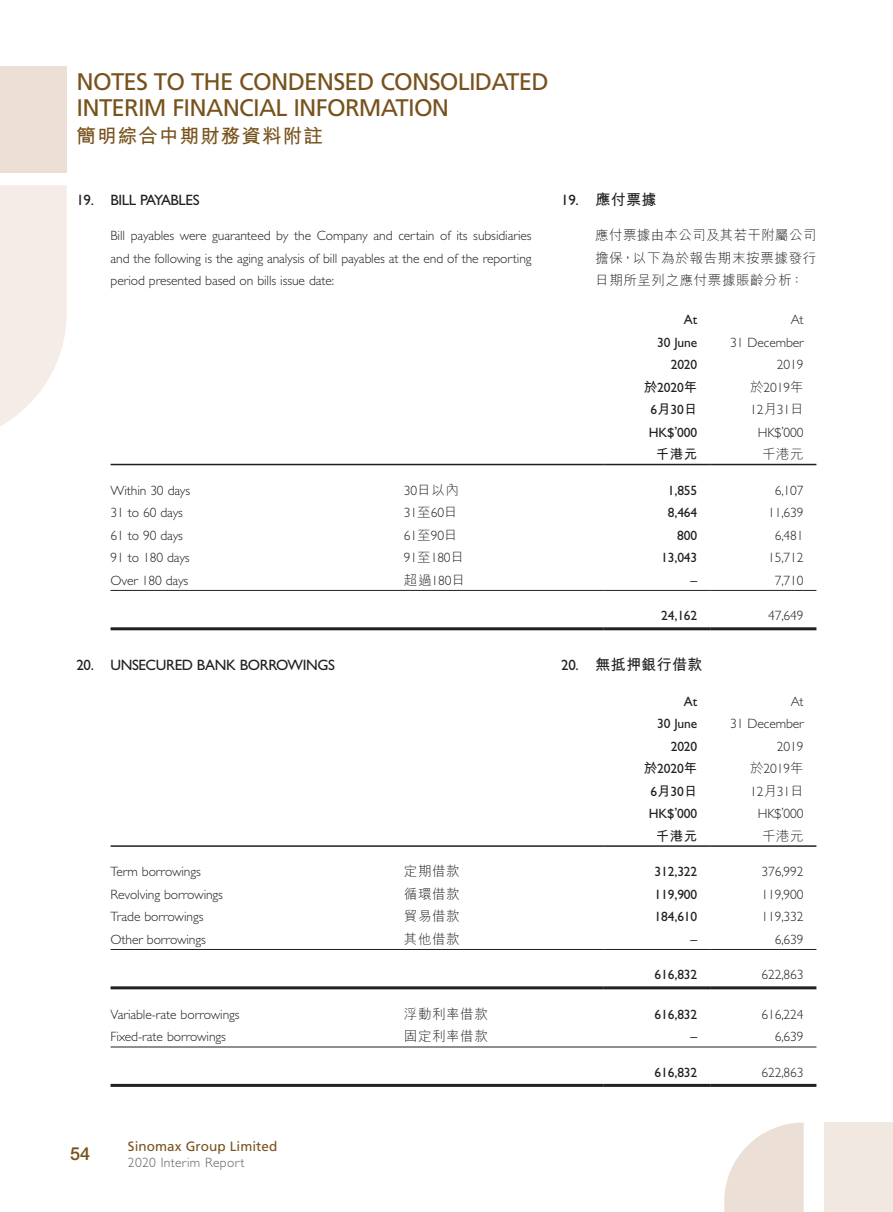
<style>
.page{position:relative;width:893px;height:1212px;background:#fff}
.page>*{position:absolute;margin:0;border:0;box-sizing:border-box;transform-origin:0 0}
.t1{font:24px/26.2px "Frutiger LT Std";letter-spacing:-.03em;color:#78521c}
.t2{font:700 19.5px "M Hei HK";letter-spacing:.06em;color:#78521c}
.t3{font:500 18px "Helvetica Neue LT Std";color:#78521c}
.Heading_1{font:15px "Gill Sans Std";letter-spacing:-.025em;color:#231f20}
.C_Heading_1{font:700 15px "M Hei HK";letter-spacing:.025em;color:#231f20}
.Body_Text{font:300 13.5px/22.5px "Gill Sans Std";letter-spacing:-.005em;color:#231f20;text-align:justify}
.Body_Text-2{font:13.5px "Gill Sans Std";letter-spacing:-.005em;color:#231f20}
.C_Body_Text{font:300 13.5px/22.5px "M Hei HK";letter-spacing:.045em;color:#231f20;text-align:justify}
.Body_Text-3{font:300 13.5px "M Hei HK";letter-spacing:.045em;color:#231f20}
.t4{font:13.5px "Frutiger LT Std";letter-spacing:.005em;color:#78521c}
.t5{font:300 13.5px "Gill Sans Std";letter-spacing:.025em;color:#616164}
.Body_Text-4{font:700 13.5px "M Hei HK";letter-spacing:.045em;color:#231f20}
.s1{font-family:"Gill Sans Std";font-weight:400}
.s2{font-family:"M Hei HK";font-weight:700}
.s3{font-family:"M Hei HK"}
.s4{font-family:"Gill Sans Std"}
</style>
<div class="page">
<div style="left:0;top:66px;width:67px;height:107px;background:#ecdfd5"></div>
<svg style="left:0;top:185px;width:67px;height:241px;background:#f6eeea"></svg>
<svg style="left:724px;top:1122px;width:80px;height:90px"></svg>
<div style="left:825px;top:1122px;width:68px;height:90px;background:#f2e8e2"></div>
<hr style="left:111px;top:464px;width:293px;height:1px;background:#231f20">
<hr style="left:404px;top:464px;width:200px;height:1px;background:#231f20">
<hr style="left:604px;top:464px;width:106px;height:1px;background:#231f20">
<hr style="left:710px;top:464px;width:106px;height:1px;background:#231f20">
<hr style="left:111px;top:590px;width:293px;height:1px;background:#231f20">
<hr style="left:404px;top:590px;width:200px;height:1px;background:#231f20">
<hr style="left:604px;top:590px;width:106px;height:1px;background:#231f20">
<hr style="left:710px;top:590px;width:106px;height:1px;background:#231f20">
<hr style="left:111px;top:627px;width:293px;height:3px;background:#231f20">
<hr style="left:404px;top:627px;width:200px;height:3px;background:#231f20">
<hr style="left:604px;top:627px;width:106px;height:3px;background:#231f20">
<hr style="left:710px;top:627px;width:106px;height:3px;background:#231f20">
<hr style="left:111px;top:845px;width:293px;height:2px;background:#231f20">
<hr style="left:404px;top:845px;width:200px;height:2px;background:#231f20">
<hr style="left:604px;top:845px;width:106px;height:2px;background:#231f20">
<hr style="left:710px;top:845px;width:106px;height:2px;background:#231f20">
<hr style="left:111px;top:949px;width:293px;height:1px;background:#231f20">
<hr style="left:404px;top:949px;width:200px;height:1px;background:#231f20">
<hr style="left:604px;top:949px;width:106px;height:1px;background:#231f20">
<hr style="left:710px;top:949px;width:106px;height:1px;background:#231f20">
<hr style="left:111px;top:986px;width:293px;height:3px;background:#231f20">
<hr style="left:404px;top:986px;width:200px;height:3px;background:#231f20">
<hr style="left:604px;top:986px;width:106px;height:3px;background:#231f20">
<hr style="left:710px;top:986px;width:106px;height:3px;background:#231f20">
<hr style="left:111px;top:1046px;width:293px;height:1px;background:#231f20">
<hr style="left:404px;top:1046px;width:200px;height:1px;background:#231f20">
<hr style="left:604px;top:1046px;width:106px;height:1px;background:#231f20">
<hr style="left:710px;top:1046px;width:106px;height:1px;background:#231f20">
<hr style="left:111px;top:1084px;width:293px;height:3px;background:#231f20">
<hr style="left:404px;top:1084px;width:200px;height:3px;background:#231f20">
<hr style="left:604px;top:1084px;width:106px;height:3px;background:#231f20">
<hr style="left:710px;top:1084px;width:106px;height:3px;background:#231f20">
<h1 class="t1" style="left:77px;top:68px;width:474px">NOTES TO THE CONDENSED CONSOLIDATED<br>INTERIM FINANCIAL INFORMATION</h1>
<h2 class="t2" style="left:77px;top:121px;width:248px">簡明綜合中期財務資料附註</h2>
<p class="Heading_1" style="left:77px;top:191px;width:125px">19. BILL PAYABLES</p>
<p class="Body_Text" style="left:111px;top:224px;width:423px">Bill payables were guaranteed by the Company and certain of its subsidiaries and the following is the aging analysis of bill payables at the end of the reporting period presented based on bills issue date:</p>
<p class="C_Heading_1" style="left:561px;top:188px;width:97px"><span class="s1">19.</span> 應付票據</p>
<p class="C_Body_Text" style="left:595px;top:224px;width:223px">應付票據由本公司及其若干附屬公司擔保，以下為於報告期末按票據發行日期所呈列之應付票據賬齡分析：</p>
<p class="Body_Text-2" style="left:684px;top:312px;width:15px">At</p>
<p class="Body_Text" style="left:791px;top:308px;width:14px">At</p>
<p class="Body_Text-2" style="left:657px;top:334px;width:42px">30 June</p>
<p class="Body_Text" style="left:730px;top:331px;width:75px">31 December</p>
<p class="Body_Text-2" style="left:671px;top:357px;width:28px">2020</p>
<p class="Body_Text" style="left:777px;top:353px;width:28px">2019</p>
<p class="Body_Text-2" style="left:644px;top:379px;width:55px"><span class="s2">於</span>2020<span class="s2">年</span></p>
<p class="Body_Text-2" style="left:650px;top:402px;width:48px">6<span class="s2">月</span>30<span class="s2">日</span></p>
<p class="Body_Text" style="left:750px;top:376px;width:55px"><span class="s3">於</span>2019<span class="s3">年</span></p>
<p class="Body_Text" style="left:750px;top:398px;width:55px">12<span class="s3">月</span>31<span class="s3">日</span></p>
<p class="Body_Text-2" style="left:649px;top:424px;width:50px">HK$’000</p>
<p class="Body_Text" style="left:758px;top:421px;width:47px">HK$’000</p>
<p class="Body_Text-4" style="left:656px;top:444px;width:43px">千港元</p>
<p class="Body_Text-3" style="left:762px;top:447px;width:43px">千港元</p>
<p class="Body_Text" style="left:111px;top:479px;width:81px">Within 30 days</p>
<p class="Body_Text-3" style="left:404px;top:483px;width:56px"><span class="s4">30</span>日以內</p>
<p class="Body_Text-2" style="left:668px;top:482px;width:31px">1,855</p>
<p class="Body_Text" style="left:775px;top:479px;width:31px">6,107</p>
<p class="Body_Text" style="left:111px;top:501px;width:74px">31 to 60 days</p>
<p class="Body_Text" style="left:404px;top:501px;width:55px">31<span class="s3">至</span>60<span class="s3">日</span></p>
<p class="Body_Text-2" style="left:668px;top:505px;width:31px">8,464</p>
<p class="Body_Text" style="left:768px;top:501px;width:37px">11,639</p>
<p class="Body_Text" style="left:111px;top:524px;width:74px">61 to 90 days</p>
<p class="Body_Text" style="left:404px;top:524px;width:55px">61<span class="s3">至</span>90<span class="s3">日</span></p>
<p class="Body_Text-2" style="left:677px;top:527px;width:22px">800</p>
<p class="Body_Text" style="left:775px;top:524px;width:31px">6,481</p>
<p class="Body_Text" style="left:111px;top:546px;width:81px">91 to 180 days</p>
<p class="Body_Text" style="left:404px;top:546px;width:62px">91<span class="s3">至</span>180<span class="s3">日</span></p>
<p class="Body_Text-2" style="left:661px;top:550px;width:38px">13,043</p>
<p class="Body_Text" style="left:768px;top:546px;width:37px">15,712</p>
<p class="Body_Text" style="left:111px;top:569px;width:79px">Over 180 days</p>
<p class="Body_Text-3" style="left:404px;top:573px;width:62px">超過<span class="s4">180</span>日</p>
<p class="Body_Text-2" style="left:691px;top:572px;width:8px">–</p>
<p class="Body_Text" style="left:775px;top:569px;width:31px">7,710</p>
<p class="Body_Text-2" style="left:661px;top:608px;width:38px">24,162</p>
<p class="Body_Text" style="left:768px;top:604px;width:37px">47,649</p>
<p class="Heading_1" style="left:77px;top:656px;width:260px">20. UNSECURED BANK BORROWINGS</p>
<p class="Body_Text-2" style="left:684px;top:693px;width:15px">At</p>
<p class="Body_Text" style="left:791px;top:690px;width:14px">At</p>
<p class="Body_Text-2" style="left:657px;top:716px;width:42px">30 June</p>
<p class="Body_Text" style="left:730px;top:712px;width:75px">31 December</p>
<p class="Body_Text-2" style="left:671px;top:738px;width:28px">2020</p>
<p class="Body_Text" style="left:777px;top:735px;width:28px">2019</p>
<p class="Body_Text-2" style="left:644px;top:761px;width:55px"><span class="s2">於</span>2020<span class="s2">年</span></p>
<p class="Body_Text-2" style="left:650px;top:783px;width:48px">6<span class="s2">月</span>30<span class="s2">日</span></p>
<p class="C_Heading_1" style="left:561px;top:654px;width:143px"><span class="s1">20.</span> 無抵押銀行借款</p>
<p class="Body_Text" style="left:750px;top:757px;width:55px"><span class="s3">於</span>2019<span class="s3">年</span></p>
<p class="Body_Text" style="left:750px;top:780px;width:55px">12<span class="s3">月</span>31<span class="s3">日</span></p>
<p class="Body_Text-2" style="left:649px;top:806px;width:50px">HK$’000</p>
<p class="Body_Text" style="left:758px;top:802px;width:47px">HK$’000</p>
<p class="Body_Text-4" style="left:656px;top:826px;width:43px">千港元</p>
<p class="Body_Text-3" style="left:762px;top:829px;width:43px">千港元</p>
<p class="Body_Text" style="left:111px;top:860px;width:92px">Term borrowings</p>
<p class="Body_Text-3" style="left:404px;top:864px;width:57px">定期借款</p>
<p class="Body_Text-2" style="left:654px;top:864px;width:44px">312,322</p>
<p class="Body_Text" style="left:761px;top:860px;width:44px">376,992</p>
<p class="Body_Text" style="left:111px;top:883px;width:114px">Revolving borrowings</p>
<p class="Body_Text-3" style="left:404px;top:887px;width:57px">循環借款</p>
<p class="Body_Text-2" style="left:654px;top:886px;width:44px">119,900</p>
<p class="Body_Text" style="left:761px;top:883px;width:44px">119,900</p>
<p class="Body_Text" style="left:111px;top:905px;width:94px">Trade borrowings</p>
<p class="Body_Text-3" style="left:404px;top:909px;width:57px">貿易借款</p>
<p class="Body_Text-2" style="left:654px;top:909px;width:44px">184,610</p>
<p class="Body_Text" style="left:761px;top:905px;width:44px">119,332</p>
<p class="Body_Text" style="left:111px;top:928px;width:97px">Other borrowings</p>
<p class="Body_Text-3" style="left:404px;top:932px;width:57px">其他借款</p>
<p class="Body_Text-2" style="left:691px;top:931px;width:8px">–</p>
<p class="Body_Text" style="left:775px;top:928px;width:31px">6,639</p>
<p class="Body_Text-2" style="left:654px;top:967px;width:44px">616,832</p>
<p class="Body_Text" style="left:761px;top:963px;width:44px">622,863</p>
<p class="Body_Text" style="left:111px;top:1003px;width:131px">Variable-rate borrowings</p>
<p class="Body_Text-3" style="left:404px;top:1007px;width:85px">浮動利率借款</p>
<p class="Body_Text-2" style="left:654px;top:1006px;width:44px">616,832</p>
<p class="Body_Text" style="left:761px;top:1003px;width:44px">616,224</p>
<p class="Body_Text" style="left:111px;top:1025px;width:117px">Fixed-rate borrowings</p>
<p class="Body_Text-3" style="left:404px;top:1029px;width:85px">固定利率借款</p>
<p class="Body_Text-2" style="left:691px;top:1029px;width:8px">–</p>
<p class="Body_Text" style="left:775px;top:1025px;width:31px">6,639</p>
<p class="Body_Text-2" style="left:654px;top:1064px;width:44px">616,832</p>
<p class="Body_Text" style="left:761px;top:1061px;width:44px">622,863</p>
<h3 class="t3" style="left:70px;top:1143px;width:21px">54</h3>
<p class="t4" style="left:128px;top:1138px;width:151px">Sinomax Group Limited</p>
<p class="t5" style="left:128px;top:1154px;width:118px">2020 Interim Report</p>
</div>
